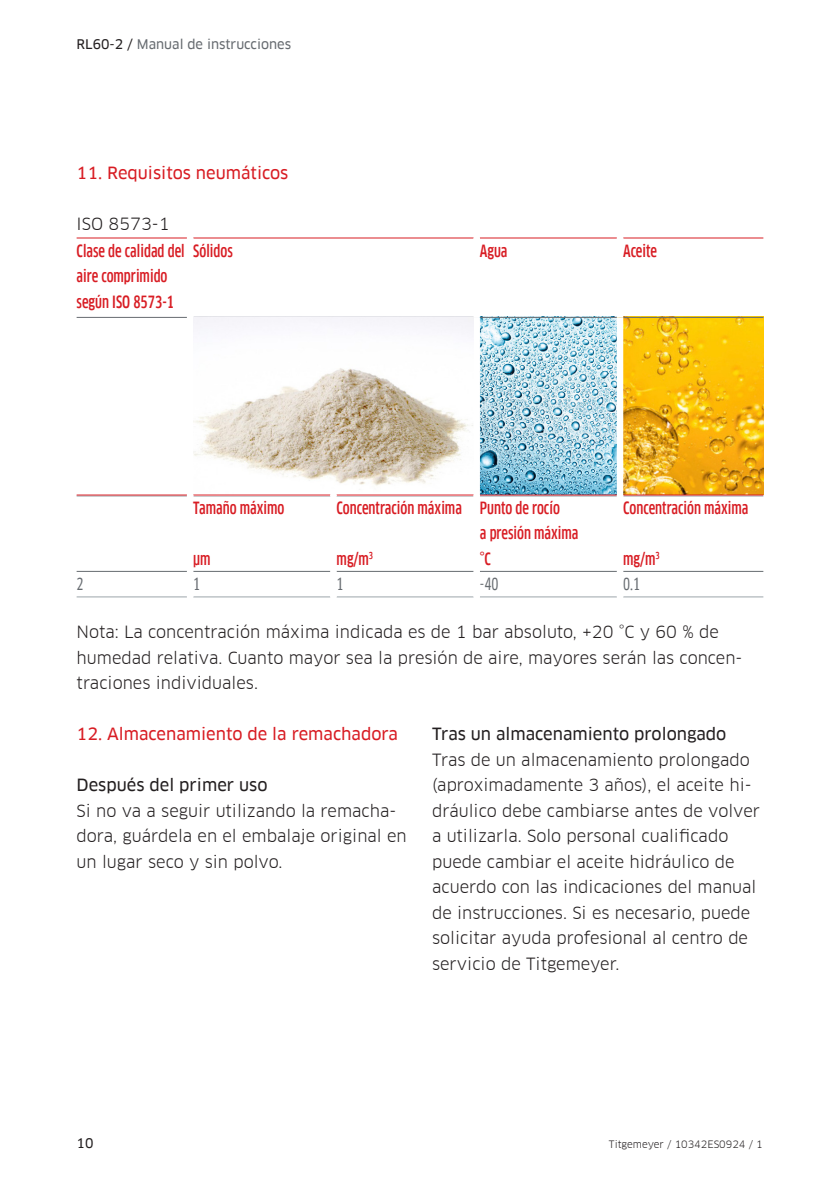
<style>
.page{position:relative;width:840px;height:1191px;background:#fff}
.page>*{position:absolute;margin:0;border:0;box-sizing:border-box;transform-origin:0 0}
.t1{font:16.4px/25.6px "Clan Offc Pro";color:#231f20}
.t2{font:500 condensed 16.4px/25.6px "Clan Offc Pro";color:#d81c23}
.t3{font:16.4px "Clan Offc Pro News";color:#d81c23}
.t4{font:16.4px "Clan Offc Pro News";color:#231f20}
.t5{font:16.4px "Clan Offc Pro Cond News";color:#666b70}
.t6{font:13px "Clan Offc Pro News";color:#666b70}
.t7{font:13px "Clan Offc Pro News";color:#231f20}
.t8{font:10px "Clan Offc Pro";color:#231f20}
.s1{color:#231f20}
</style>
<div class="page">
<img style="left:194px;top:316px;width:422px;height:179px">
<img style="left:623px;top:316px;width:140px;height:179px">
<hr style="left:77px;top:238px;width:110px;height:1px;background:#d81c23">
<hr style="left:193px;top:238px;width:280px;height:1px;background:#d81c23">
<hr style="left:479px;top:238px;width:137px;height:1px;background:#d81c23">
<hr style="left:623px;top:238px;width:140px;height:1px;background:#d81c23">
<div style="left:473px;top:238px;width:6px;height:79px;background:#fff"></div>
<hr style="left:77px;top:317px;width:110px;height:1px;background:#666b70">
<hr style="left:479px;top:317px;width:137px;height:1px;background:#666b70">
<hr style="left:623px;top:317px;width:140px;height:1px;background:#666b70">
<hr style="left:77px;top:496px;width:110px;height:1px;background:#9da5ab">
<hr style="left:193px;top:496px;width:280px;height:1px;background:#9da5ab">
<hr style="left:479px;top:496px;width:137px;height:1px;background:#9da5ab">
<hr style="left:623px;top:496px;width:140px;height:1px;background:#9da5ab">
<div style="left:473px;top:317px;width:6px;height:179px;background:#fff"></div>
<img style="left:193px;top:317px;width:280px;height:178px">
<hr style="left:77px;top:495px;width:110px;height:1px;background:#d81c23">
<hr style="left:193px;top:495px;width:137px;height:1px;background:#d81c23">
<hr style="left:336px;top:495px;width:137px;height:1px;background:#d81c23">
<hr style="left:479px;top:495px;width:137px;height:1px;background:#d81c23">
<hr style="left:623px;top:495px;width:140px;height:1px;background:#d81c23">
<div style="left:330px;top:495px;width:6px;height:76px;background:#fff"></div>
<hr style="left:77px;top:571px;width:110px;height:1px;background:#666b70">
<hr style="left:193px;top:571px;width:137px;height:1px;background:#666b70">
<hr style="left:336px;top:571px;width:137px;height:1px;background:#666b70">
<hr style="left:479px;top:571px;width:137px;height:1px;background:#666b70">
<hr style="left:623px;top:571px;width:140px;height:1px;background:#666b70">
<hr style="left:77px;top:596px;width:110px;height:1px;background:#9da5ab">
<hr style="left:193px;top:596px;width:137px;height:1px;background:#9da5ab">
<hr style="left:336px;top:596px;width:137px;height:1px;background:#9da5ab">
<hr style="left:479px;top:596px;width:137px;height:1px;background:#9da5ab">
<hr style="left:623px;top:596px;width:140px;height:1px;background:#9da5ab">
<p class="t6" style="left:77px;top:36px;width:216px"><span class="s1">RL60-2 /</span> Manual de instrucciones</p>
<p class="t3" style="left:77px;top:163px;width:213px">11. Requisitos neumáticos</p>
<p class="t1" style="left:77px;top:211px;width:94px">ISO 8573-1</p>
<p class="t2" style="left:77px;top:238px;width:110px">Clase de calidad del aire comprimido según ISO 8573-1</p>
<p class="t2" style="left:193px;top:238px;width:41px">Sólidos</p>
<p class="t2" style="left:479px;top:238px;width:29px">Agua</p>
<p class="t2" style="left:623px;top:238px;width:35px">Aceite</p>
<p class="t2" style="left:193px;top:495px;width:93px">Tamaño máximo</p>
<p class="t2" style="left:193px;top:546px;width:19px">µm</p>
<p class="t2" style="left:336px;top:495px;width:127px">Concentración máxima</p>
<p class="t2" style="left:336px;top:546px;width:38px">mg/m<sup>3</sup></p>
<p class="t2" style="left:479px;top:495px;width:100px">Punto de rocío<br>a presión máxima °C</p>
<p class="t2" style="left:623px;top:495px;width:127px">Concentración máxima</p>
<p class="t2" style="left:623px;top:546px;width:38px">mg/m<sup>3</sup></p>
<p class="t5" style="left:77px;top:575px;width:9px">2</p>
<p class="t5" style="left:193px;top:575px;width:9px">1</p>
<p class="t5" style="left:336px;top:575px;width:9px">1</p>
<p class="t5" style="left:479px;top:575px;width:20px">-40</p>
<p class="t5" style="left:623px;top:575px;width:19px">0.1</p>
<p class="t1" style="left:77px;top:619px;width:667px">Nota: La concentración máxima indicada es de 1 bar absoluto, +20 °C y 60 % de humedad relativa. Cuanto mayor sea la presión de aire, mayores serán las concen&shy;traciones individuales.</p>
<p class="t4" style="left:432px;top:724px;width:296px">Tras un almacenamiento prolongado</p>
<p class="t1" style="left:432px;top:746px;width:329px">Tras de un almacenamiento prolongado (aproximadamente 3 años), el aceite hi&shy;dráulico debe cambiarse antes de volver a utilizarla. Solo personal cualificado puede cambiar el aceite hidráulico de acuerdo con las indicaciones del manual de instrucciones. Si es necesario, puede solicitar ayuda profesional al centro de servicio de Titgemeyer.</p>
<p class="t3" style="left:77px;top:724px;width:323px">12. Almacenamiento de la remachadora</p>
<p class="t4" style="left:77px;top:775px;width:192px">Después del primer uso</p>
<p class="t1" style="left:77px;top:797px;width:331px">Si no va a seguir utilizando la remacha&shy;dora, guárdela en el embalaje original en un lugar seco y sin polvo.</p>
<p class="t7" style="left:77px;top:1136px;width:18px">10</p>
<p class="t8" style="left:608px;top:1138px;width:155px">Titgemeyer / 10342ES0924 / 1</p>
</div>
